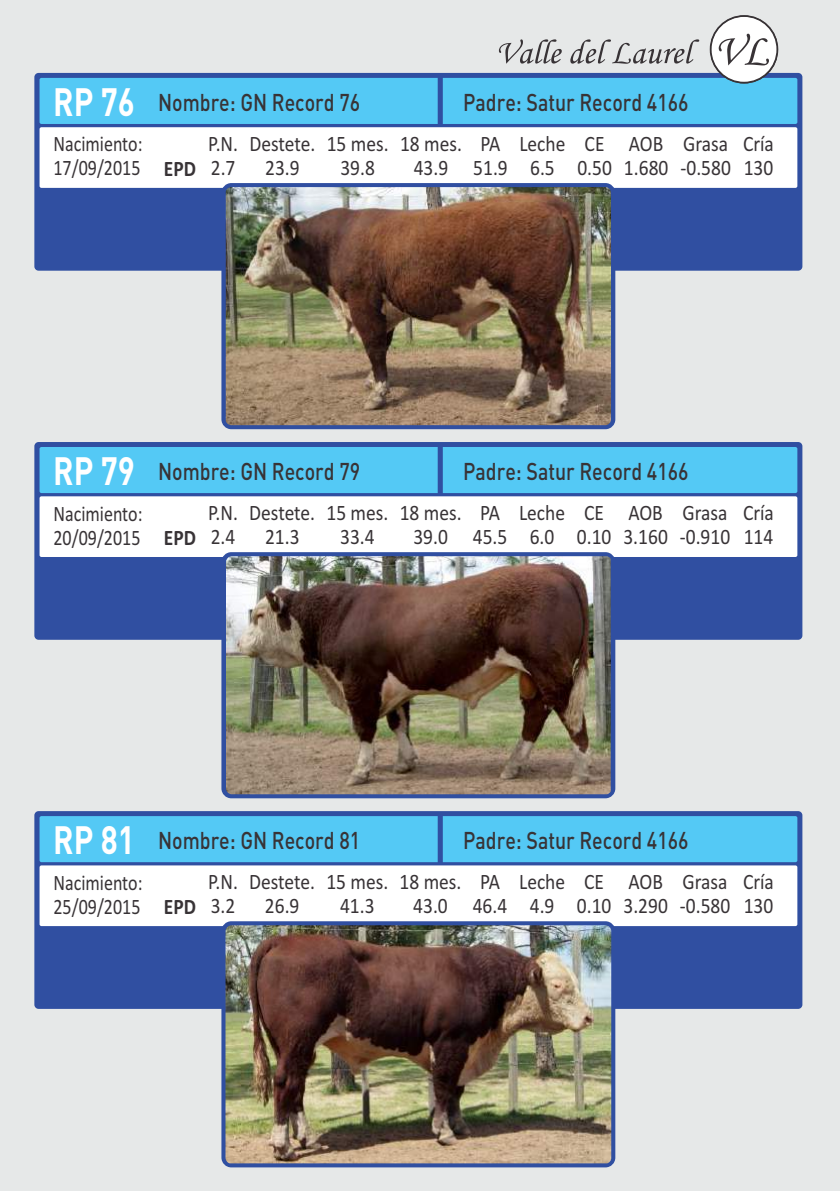
<style>
.page{position:relative;width:840px;height:1191px;background:#fff}
.page>*{position:absolute;margin:0;border:0;box-sizing:border-box;transform-origin:0 0}
.t1{font:700 39px "DIN";color:#fff;scale:.8 1}
.t2{font:500 24px "DIN";color:#383336;scale:.81 1}
.t3{font:22.2px/24px "Calibri";color:#383336;text-align:center;scale:.88 1}
.t4{font:22.2px/24px "Calibri";color:#383336;scale:.81 1}
.t5{font:700 22.2px "Calibri";color:#383336;scale:.88 1}
.s1{font-weight:700}
</style>
<div class="page">
<div style="left:0;top:0;width:839px;height:1191px;background:#e6e8e8"></div>
<div style="left:34px;top:73px;width:768px;height:198px;background:#304fa1;border-radius:4px"></div>
<div style="left:40px;top:127px;width:756px;height:61px;background:#fff;border-radius:2px"></div>
<svg style="left:221px;top:183px;width:394px;height:246px;background:#39559e"></svg>
<div style="left:34px;top:442px;width:768px;height:198px;background:#304fa1;border-radius:4px"></div>
<div style="left:40px;top:447px;width:756px;height:46px;background:#54c9f5"></div>
<div style="left:40px;top:496px;width:756px;height:61px;background:#fff;border-radius:2px"></div>
<div style="left:221px;top:552px;width:394px;height:246px;background:#304fa1;border-radius:10px"></div>
<div style="left:34px;top:811px;width:768px;height:198px;background:#304fa1;border-radius:4px"></div>
<div style="left:40px;top:816px;width:756px;height:46px;background:#54c9f5"></div>
<div style="left:40px;top:865px;width:756px;height:61px;background:#fff;border-radius:2px"></div>
<svg style="left:221px;top:921px;width:394px;height:246px;background:#3c58a3"></svg>
<img style="left:225px;top:925px;width:386px;height:238px">
<img style="left:226px;top:187px;width:384px;height:238px">
<img style="left:226px;top:556px;width:384px;height:238px">
<svg style="left:40px;top:15px;width:756px;height:109px"></svg>
<h1 class="t1" style="left:53px;top:77px;width:103px">RP 76</h1>
<p class="t2" style="left:463px;top:87px;width:279px">Padre: Satur Record 4166</p>
<p class="t4" style="left:53px;top:134px;width:177px">Nacimiento:<br>17/09/2015 <span class="s1">EPD</span></p>
<p class="t3" style="left:208px;top:133px;width:36px;text-align:left">P.N.<br>2.7</p>
<p class="t3" style="left:249px;top:133px;width:76px">Destete.<br>23.9</p>
<p class="t3" style="left:326px;top:133px;width:72px">15 mes.<br>39.8</p>
<p class="t3" style="left:400px;top:133px;width:72px">18 mes.<br>43.9</p>
<p class="t3" style="left:519px;top:133px;width:54px">Leche<br>6.5</p>
<p class="t3" style="left:623px;top:133px;width:52px;text-align:left">AOB<br>1.680</p>
<p class="t2" style="left:158px;top:87px;width:251px">Nombre: GN Record 76</p>
<p class="t3" style="left:680px;top:133px;width:59px;text-align:left">Grasa -0.580</p>
<p class="t3" style="left:577px;top:133px;width:41px">CE<br>0.50</p>
<p class="t3" style="left:473px;top:133px;width:41px">PA<br>51.9</p>
<p class="t3" style="left:742px;top:133px;width:37px;text-align:left">Cría<br>130</p>
<h1 class="t1" style="left:53px;top:446px;width:103px">RP 79</h1>
<p class="t2" style="left:463px;top:456px;width:279px">Padre: Satur Record 4166</p>
<p class="t4" style="left:53px;top:503px;width:177px">Nacimiento:<br>20/09/2015 <span class="s1">EPD</span></p>
<p class="t3" style="left:208px;top:502px;width:36px;text-align:left">P.N.<br>2.4</p>
<p class="t3" style="left:249px;top:502px;width:76px">Destete.<br>21.3</p>
<p class="t3" style="left:326px;top:502px;width:72px">15 mes.<br>33.4</p>
<p class="t3" style="left:399px;top:502px;width:72px">18 mes.<br>39.0</p>
<p class="t3" style="left:518px;top:502px;width:54px">Leche<br>6.0</p>
<p class="t3" style="left:623px;top:502px;width:52px;text-align:left">AOB<br>3.160</p>
<p class="t2" style="left:158px;top:456px;width:251px">Nombre: GN Record 79</p>
<p class="t3" style="left:679px;top:502px;width:59px;text-align:left">Grasa -0.910</p>
<p class="t3" style="left:576px;top:502px;width:41px">CE<br>0.10</p>
<p class="t3" style="left:472px;top:502px;width:41px">PA<br>45.5</p>
<p class="t3" style="left:742px;top:502px;width:37px;text-align:left">Cría<br>114</p>
<h1 class="t1" style="left:53px;top:815px;width:103px">RP 81</h1>
<p class="t2" style="left:463px;top:825px;width:279px">Padre: Satur Record 4166</p>
<p class="t4" style="left:53px;top:872px;width:111px">Nacimiento:<br>25/09/2015</p>
<p class="t2" style="left:158px;top:825px;width:251px">Nombre: GN Record 81</p>
<p class="t3" style="left:208px;top:871px;width:36px;text-align:left">P.N.<br>3.2</p>
<p class="t3" style="left:249px;top:871px;width:76px">Destete.<br>26.9</p>
<p class="t3" style="left:326px;top:871px;width:72px">15 mes.<br>41.3</p>
<p class="t3" style="left:399px;top:871px;width:72px">18 mes.<br>43.0</p>
<p class="t3" style="left:519px;top:871px;width:54px">Leche<br>4.9</p>
<p class="t3" style="left:623px;top:871px;width:52px;text-align:left">AOB<br>3.290</p>
<p class="t3" style="left:472px;top:871px;width:41px">PA<br>46.4</p>
<p class="t3" style="left:679px;top:871px;width:59px;text-align:left">Grasa -0.580</p>
<p class="t3" style="left:742px;top:871px;width:37px;text-align:left">Cría<br>130</p>
<p class="t3" style="left:576px;top:871px;width:41px">CE<br>0.10</p>
<p class="t5" style="left:164px;top:897px;width:38px">EPD</p>
</div>
